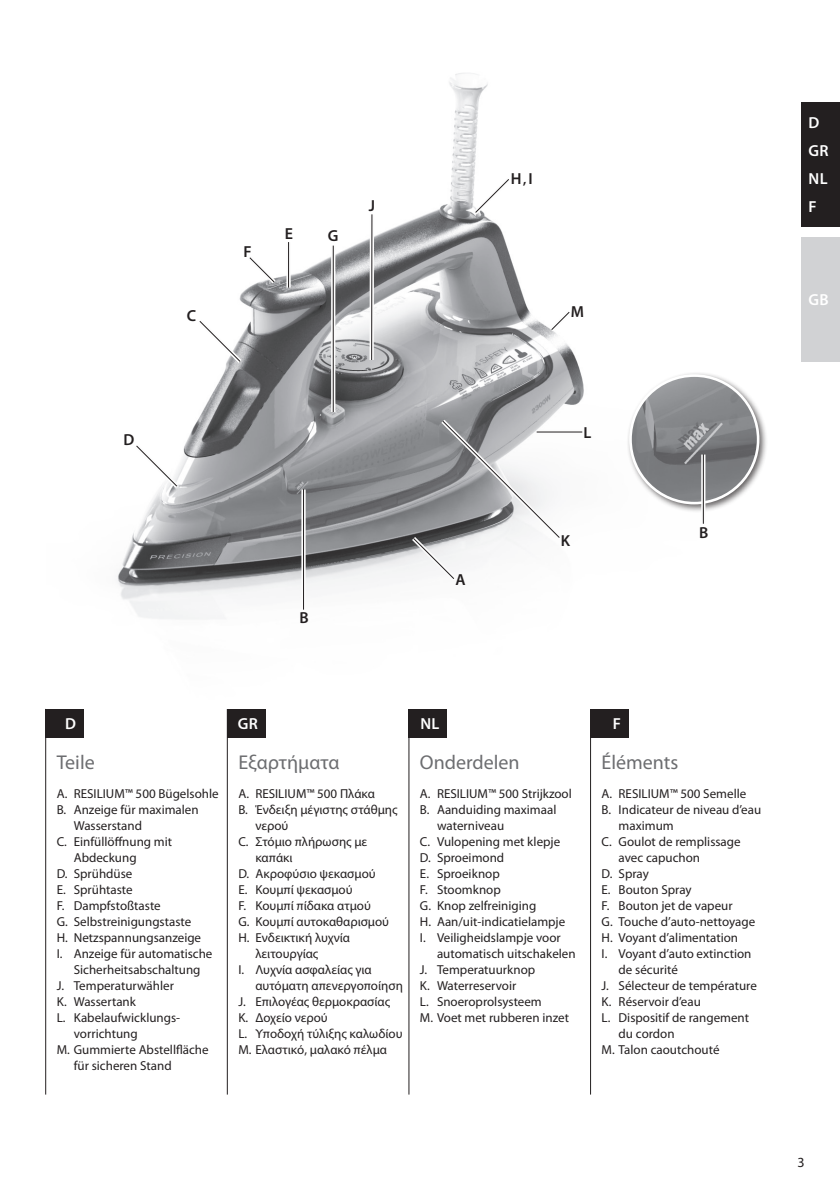
<style>
.page{position:relative;width:840px;height:1191px;background:#fff}
.page>*{position:absolute;margin:0;border:0;box-sizing:border-box;transform-origin:0 0}
.t1{font:20px "Myriad Pro";color:#6c6d70}
.t2{font:600 16px "Myriad Pro";color:#231f20}
.t3{font:600 16px/28px "Myriad Pro";letter-spacing:.02em;color:#fff}
.t4{font:14px "Myriad Pro";color:#231f20}
.t5{font:13px "Myriad Pro";color:#231f20}
.s1{font-size:14px}
</style>
<div class="page">
<div style="left:801px;top:102px;width:38px;height:125px;background:#231f20"></div>
<div style="left:801px;top:237px;width:38px;height:124px;background:#d1d2d4"></div>
<hr style="left:408px;top:709px;width:1px;height:385px;background:#231f20">
<hr style="left:227px;top:709px;width:1px;height:385px;background:#231f20">
<hr style="left:45px;top:709px;width:1px;height:385px;background:#231f20">
<hr style="left:590px;top:709px;width:1px;height:385px;background:#231f20">
<div style="left:45px;top:709px;width:39px;height:28px;background:#231f20"></div>
<div style="left:227px;top:709px;width:38px;height:28px;background:#231f20"></div>
<div style="left:408px;top:709px;width:38px;height:28px;background:#231f20"></div>
<div style="left:590px;top:709px;width:38px;height:28px;background:#231f20"></div>
<img style="left:117px;top:73px;width:587px;height:546px">
<svg style="left:286px;top:242px;width:4px;height:46px"></svg>
<svg style="left:565px;top:430px;width:17px;height:4px"></svg>
<svg style="left:331px;top:246px;width:4px;height:166px"></svg>
<svg style="left:369px;top:214px;width:5px;height:146px"></svg>
<svg style="left:301px;top:489px;width:4px;height:120px"></svg>
<hr style="left:288px;top:242px;width:1px;height:46px;background:#231f20">
<hr style="left:536px;top:431px;width:46px;height:1px;background:#231f20">
<hr style="left:332px;top:246px;width:1px;height:166px;background:#231f20">
<hr style="left:371px;top:214px;width:1px;height:146px;background:#231f20">
<svg style="left:244px;top:252px;width:36px;height:36px"></svg>
<hr style="left:303px;top:489px;width:1px;height:120px;background:#231f20">
<svg style="left:407px;top:415px;width:158px;height:169px"></svg>
<svg style="left:469px;top:173px;width:46px;height:46px"></svg>
<svg style="left:545px;top:306px;width:30px;height:30px"></svg>
<svg style="left:194px;top:315px;width:52px;height:52px"></svg>
<svg style="left:130px;top:440px;width:53px;height:52px"></svg>
<div style="left:625px;top:371px;width:143px;height:142px;background:#231f20;opacity:.7"></div>
<img style="left:630px;top:375px;width:127px;height:128px;border-radius:64px">
<div style="left:629px;top:374px;width:130px;height:130px;border:3px solid #fff;border-radius:50%"></div>
<svg style="left:700px;top:454px;width:5px;height:69px"></svg>
<hr style="left:702px;top:454px;width:1px;height:70px;background:#231f20">
<p class="t2" style="left:187px;top:305px;width:11px">C</p>
<p class="t2" style="left:243px;top:241px;width:10px">F</p>
<p class="t2" style="left:284px;top:223px;width:10px">E</p>
<p class="t2" style="left:327px;top:225px;width:12px">G</p>
<p class="t2" style="left:368px;top:195px;width:8px">J</p>
<p class="t2" style="left:510px;top:168px;width:23px">H<span class="s1">,</span>I</p>
<p class="t2" style="left:570px;top:301px;width:15px">M</p>
<p class="t3" style="left:808px;top:109px;width:22px">d<br>GR<br>NL<br>F</p>
<p class="t3" style="left:808px;top:285px;width:22px">GB</p>
<p class="t2" style="left:123px;top:430px;width:11px">D</p>
<p class="t2" style="left:299px;top:607px;width:11px">B</p>
<p class="t2" style="left:455px;top:569px;width:12px">A</p>
<p class="t2" style="left:583px;top:422px;width:9px">L</p>
<p class="t2" style="left:560px;top:530px;width:11px">K</p>
<p class="t2" style="left:698px;top:523px;width:11px">B</p>
<p class="t3" style="left:65px;top:709px;width:11px">D</p>
<p class="t3" style="left:237px;top:709px;width:22px">GR</p>
<p class="t3" style="left:420px;top:709px;width:21px">NL</p>
<p class="t3" style="left:612px;top:709px;width:10px">F</p>
<h1 class="t1" style="left:57px;top:750px;width:39px">Teile</h1>
<p class="t5" style="left:57px;top:785px;width:163px">A. RESILIUM™ 500 Bügelsohle</p>
<p class="t5" style="left:57px;top:801px;width:143px">B. Anzeige für maximalen</p>
<p class="t5" style="left:74px;top:817px;width:70px">Wasserstand</p>
<p class="t5" style="left:57px;top:833px;width:117px">C. Einfüllöffnung mit</p>
<p class="t5" style="left:74px;top:849px;width:64px">Abdeckung</p>
<p class="t5" style="left:57px;top:865px;width:77px">D. Sprühdüse</p>
<p class="t5" style="left:57px;top:881px;width:77px">E. Sprühtaste</p>
<p class="t5" style="left:57px;top:897px;width:105px">F. Dampfstoßtaste</p>
<p class="t5" style="left:57px;top:913px;width:136px">G. Selbstreinigungstaste</p>
<p class="t5" style="left:57px;top:929px;width:146px">H. Netzspannungsanzeige</p>
<p class="t5" style="left:57px;top:945px;width:157px">I. Anzeige für automatische</p>
<p class="t5" style="left:74px;top:961px;width:128px">Sicherheitsabschaltung</p>
<p class="t5" style="left:57px;top:977px;width:119px">J. Temperaturwähler</p>
<p class="t5" style="left:57px;top:993px;width:81px">K. Wassertank</p>
<p class="t5" style="left:57px;top:1009px;width:125px">L. Kabelaufwicklungs-</p>
<p class="t5" style="left:74px;top:1025px;width:65px">vorrichtung</p>
<p class="t5" style="left:57px;top:1041px;width:153px">M. Gummierte Abstellfläche</p>
<p class="t5" style="left:74px;top:1057px;width:99px">für sicheren Stand</p>
<h1 class="t1" style="left:238px;top:750px;width:102px">Εξαρτήματα</h1>
<p class="t5" style="left:238px;top:785px;width:138px">A. RESILIUM™ 500 Πλάκα</p>
<p class="t5" style="left:238px;top:801px;width:160px">B. Ένδειξη μέγιστης στάθμης</p>
<p class="t5" style="left:255px;top:817px;width:34px">νερού</p>
<p class="t5" style="left:238px;top:833px;width:130px">C. Στόμιο πλήρωσης με</p>
<p class="t5" style="left:255px;top:849px;width:39px">καπάκι</p>
<p class="t5" style="left:238px;top:865px;width:139px">D. Ακροφύσιο ψεκασμού</p>
<p class="t5" style="left:238px;top:881px;width:116px">E. Κουμπί ψεκασμού</p>
<p class="t5" style="left:238px;top:897px;width:134px">F. Κουμπί πίδακα ατμού</p>
<p class="t5" style="left:238px;top:913px;width:152px">G. Κουμπί αυτοκαθαρισμού</p>
<p class="t5" style="left:238px;top:929px;width:113px">H. Ενδεικτική λυχνία</p>
<p class="t5" style="left:255px;top:945px;width:64px">λειτουργίας</p>
<p class="t5" style="left:238px;top:961px;width:135px">I. Λυχνία ασφαλείας για</p>
<p class="t5" style="left:255px;top:977px;width:149px">αυτόματη απενεργοποίηση</p>
<p class="t5" style="left:238px;top:993px;width:153px">J. Επιλογέας θερμοκρασίας</p>
<p class="t5" style="left:238px;top:1009px;width:91px">K. Δοχείο νερού</p>
<p class="t5" style="left:238px;top:1025px;width:165px">L. Υποδοχή τύλιξης καλωδίου</p>
<p class="t5" style="left:238px;top:1041px;width:150px">M. Ελαστικό, μαλακό πέλμα</p>
<h1 class="t1" style="left:420px;top:750px;width:101px">Onderdelen</h1>
<p class="t5" style="left:420px;top:785px;width:153px">A. RESILIUM™ 500 Strijkzool</p>
<p class="t5" style="left:420px;top:801px;width:138px">B. Aanduiding maximaal</p>
<p class="t5" style="left:437px;top:817px;width:69px">waterniveau</p>
<p class="t5" style="left:420px;top:833px;width:142px">C. Vulopening met klepje</p>
<p class="t5" style="left:420px;top:849px;width:86px">D. Sproeimond</p>
<p class="t5" style="left:420px;top:865px;width:81px">E. Sproeiknop</p>
<p class="t5" style="left:420px;top:881px;width:82px">F. Stoomknop</p>
<p class="t5" style="left:420px;top:897px;width:118px">G. Knop zelfreiniging</p>
<p class="t5" style="left:420px;top:913px;width:147px">H. Aan/uit-indicatielampje</p>
<p class="t5" style="left:420px;top:929px;width:142px">I. Veiligheidslampje voor</p>
<p class="t5" style="left:437px;top:945px;width:140px">automatisch uitschakelen</p>
<p class="t5" style="left:420px;top:961px;width:117px">J. Temperatuurknop</p>
<p class="t5" style="left:420px;top:977px;width:98px">K. Waterreservoir</p>
<p class="t5" style="left:420px;top:993px;width:123px">L. Snoeroprolsysteem</p>
<p class="t5" style="left:420px;top:1009px;width:150px">M. Voet met rubberen inzet</p>
<h1 class="t1" style="left:601px;top:750px;width:78px">Éléments</h1>
<p class="t5" style="left:601px;top:785px;width:146px">A. RESILIUM™ 500 Semelle</p>
<p class="t5" style="left:601px;top:801px;width:161px">B. Indicateur de niveau d’eau</p>
<p class="t5" style="left:618px;top:817px;width:57px">maximum</p>
<p class="t5" style="left:601px;top:833px;width:140px">C. Goulot de remplissage</p>
<p class="t5" style="left:618px;top:849px;width:83px">avec capuchon</p>
<p class="t5" style="left:601px;top:865px;width:49px">D. Spray</p>
<p class="t5" style="left:601px;top:881px;width:92px">E. Bouton Spray</p>
<p class="t5" style="left:601px;top:897px;width:132px">F. Bouton jet de vapeur</p>
<p class="t5" style="left:601px;top:913px;width:155px">G. Touche d’auto-nettoyage</p>
<p class="t5" style="left:601px;top:929px;width:138px">H. Voyant d’alimentation</p>
<p class="t5" style="left:601px;top:945px;width:151px">I. Voyant d’auto extinction</p>
<p class="t5" style="left:618px;top:961px;width:61px">de sécurité</p>
<p class="t5" style="left:601px;top:977px;width:157px">J. Sélecteur de température</p>
<p class="t5" style="left:601px;top:993px;width:101px">K. Réservoir d’eau</p>
<p class="t5" style="left:601px;top:1009px;width:149px">L. Dispositif de rangement</p>
<p class="t5" style="left:618px;top:1025px;width:57px">du cordon</p>
<p class="t5" style="left:601px;top:1041px;width:119px">M. Talon caoutchouté</p>
<p class="t4" style="left:797px;top:1154px;width:9px">3</p>
</div>
